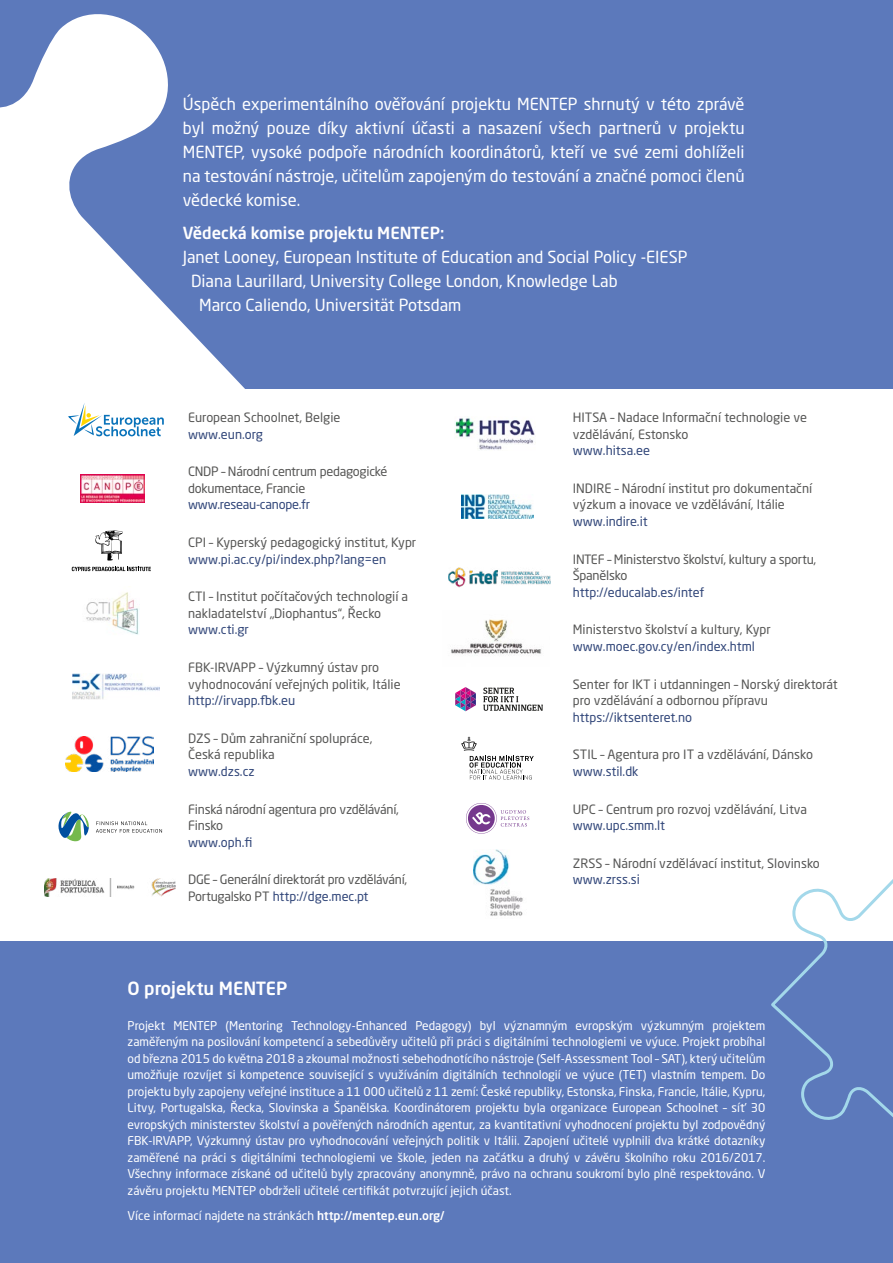
<style>
.page{position:relative;width:893px;height:1263px;background:#fff}
.page>*{position:absolute;margin:0;border:0;box-sizing:border-box;transform-origin:0 0}
.Body_text{font:500 18px "Neo Sans W1 G";color:#fff}
.Body_text-2{font:16.5px/24px "Neo Sans W1 G";color:#fff;text-align:justify}
.Body_text-3{font:500 16.5px "Neo Sans W1 G";color:#fff}
.body_odstavce{font:12.75px/16.5px "Neo Sans W1 G";color:#575756}
.body_odstavce-2{font:12.75px/16.5px "Neo Sans W1 G";letter-spacing:-.02em;color:#575756}
.t1{font:12.75px "Neo Sans W1 G";color:#32477a}
.t2{font:12.75px "Neo Sans W1 G";letter-spacing:-.02em;color:#32477a}
.Body_text-4{font:12px/16.5px "Neo Sans W1 G";color:#fff;text-align:justify}
.s1{color:#32477a}
.s2{font-weight:500}
</style>
<div class="page">
<div style="left:0;top:941px;width:893px;height:322px;background:#5c79bb"></div>
<div style="left:0;top:0;width:893px;height:388px;background:#5c79bb"></div>
<svg style="left:0;top:14px;width:273px;height:686px;fill:#fff"></svg>
<svg style="left:483px;top:687px;width:60px;height:24px"></svg>
<svg style="left:455px;top:687px;width:21px;height:24px"></svg>
<img style="left:451px;top:619px;width:91px;height:37px">
<img style="left:448px;top:568px;width:103px;height:20px">
<svg style="left:466px;top:803px;width:63px;height:31px"></svg>
<img style="left:473px;top:849px;width:50px;height:67px">
<svg style="left:461px;top:737px;width:73px;height:42px"></svg>
<img style="left:461px;top:494px;width:72px;height:24px">
<img style="left:65px;top:736px;width:88px;height:35px">
<img style="left:72px;top:674px;width:88px;height:25px">
<img style="left:83px;top:587px;width:56px;height:50px">
<svg style="left:94px;top:530px;width:29px;height:31px"></svg>
<svg style="left:72px;top:567px;width:79px;height:4px"></svg>
<img style="left:80px;top:474px;width:64px;height:29px">
<img style="left:45px;top:879px;width:131px;height:17px">
<svg style="left:68px;top:402px;width:96px;height:34px"></svg>
<img style="left:455px;top:418px;width:80px;height:32px">
<svg style="left:96px;top:821px;width:66px;height:12px"></svg>
<svg style="left:58px;top:811px;width:31px;height:31px"></svg>
<svg style="left:771px;top:879px;width:122px;height:241px"></svg>
<p class="Body_text-2" style="left:183px;top:92px;width:563px">Úspěch experimentálního ověřování projektu MENTEP shrnutý v této zprávě byl možný pouze díky aktivní účasti a nasazení všech partnerů v projektu MENTEP, vysoké podpoře národních koordinátorů, kteří ve své zemi dohlíželi na testování nástroje, učitelům zapojeným do testování a značné pomoci členů vědecké komise.</p>
<p class="Body_text-3" style="left:183px;top:222px;width:263px">Vědecká komise projektu MENTEP:</p>
<p class="Body_text-2" style="left:183px;top:245px;width:506px">Janet Looney, European Institute of Education and Social Policy -EIESP</p>
<p class="Body_text-2" style="left:191px;top:269px;width:428px">Diana Laurillard, University College London, Knowledge Lab</p>
<p class="Body_text-2" style="left:199px;top:293px;width:264px">Marco Caliendo, Universität Potsdam</p>
<p class="body_odstavce" style="left:188px;top:409px;width:154px">European Schoolnet, Belgie</p>
<p class="t1" style="left:188px;top:426px;width:76px">www.eun.org</p>
<p class="body_odstavce-2" style="left:188px;top:463px;width:201px">CNDP – Národní centrum pedagogické dokumentace, Francie</p>
<p class="t2" style="left:188px;top:497px;width:123px">www.reseau-canope.fr</p>
<p class="body_odstavce" style="left:188px;top:534px;width:230px">CPI – Kyperský pedagogický institut, Kypr</p>
<p class="t1" style="left:188px;top:551px;width:200px">www.pi.ac.cy/pi/index.php?lang=en</p>
<p class="body_odstavce" style="left:188px;top:588px;width:222px">CTI – Institut počítačových technologií a nakladatelství „Diophantus“, Řecko</p>
<p class="t1" style="left:188px;top:622px;width:62px">www.cti.gr</p>
<p class="body_odstavce" style="left:188px;top:659px;width:214px">FBK-IRVAPP – Výzkumný ústav pro vyhodnocování veřejných politik, Itálie</p>
<p class="t1" style="left:188px;top:693px;width:109px">http://irvapp.fbk.eu</p>
<p class="body_odstavce" style="left:188px;top:730px;width:186px">DZS – Dům zahraniční spolupráce,<br>Česká republika</p>
<p class="t1" style="left:188px;top:763px;width:68px">www.dzs.cz</p>
<p class="body_odstavce-2" style="left:188px;top:800px;width:212px">Finská národní agentura pro vzdělávání,<br>Finsko</p>
<p class="t1" style="left:188px;top:834px;width:66px">www.oph.fi</p>
<p class="body_odstavce-2" style="left:188px;top:871px;width:221px">DGE – Generální direktorát pro vzdělávání,<br>Portugalsko PT <span class="s1">http://dge.mec.pt</span></p>
<p class="body_odstavce" style="left:573px;top:409px;width:236px">HITSA – Nadace Informační technologie ve vzdělávání, Estonsko<br><span class="s1">www.hitsa.ee</span></p>
<p class="body_odstavce" style="left:573px;top:480px;width:241px">INDIRE – Národní institut pro dokumentační výzkum a inovace ve vzdělávání, Itálie <span class="s1">www.indire.it</span></p>
<p class="body_odstavce-2" style="left:573px;top:550px;width:245px">INTEF – Ministerstvo školství, kultury a sportu,<br>Španělsko<br><span class="s1">http://educalab.es/intef</span></p>
<p class="body_odstavce" style="left:573px;top:621px;width:199px">Ministerstvo školství a kultury, Kypr <span class="s1">www.moec.gov.cy/en/index.html</span></p>
<p class="body_odstavce" style="left:573px;top:675px;width:266px">Senter for IKT i utdanningen – Norský direktorát pro vzdělávání a odbornou přípravu <span class="s1">https://iktsenteret.no</span></p>
<p class="body_odstavce" style="left:573px;top:746px;width:242px">STIL – Agentura pro IT a vzdělávání, Dánsko <span class="s1">www.stil.dk</span></p>
<p class="body_odstavce" style="left:573px;top:800px;width:236px">UPC – Centrum pro rozvoj vzdělávání, Litva <span class="s1">www.upc.smm.lt</span></p>
<p class="body_odstavce" style="left:573px;top:855px;width:248px">ZRSS – Národní vzdělávací institut, Slovinsko <span class="s1">www.zrss.si</span></p>
<p class="Body_text" style="left:128px;top:977px;width:161px">O projektu MENTEP</p>
<p class="Body_text-4" style="left:128px;top:1017px;width:639px">Projekt MENTEP (Mentoring Technology-Enhanced Pedagogy) byl významným evropským výzkumným projektem zaměřeným na posilování kompetencí a sebedůvěry učitelů při práci s digitálními technologiemi ve výuce. Projekt probíhal od března 2015 do května 2018 a zkoumal možnosti sebehodnotícího nástroje (Self-Assessment Tool – SAT), který učitelům umožňuje rozvíjet si kompetence související s využíváním digitálních technologií ve výuce (TET) vlastním tempem. Do projektu byly zapojeny veřejné instituce a 11 000 učitelů z 11 zemí: České republiky, Estonska, Finska, Francie, Itálie, Kypru, Litvy, Portugalska, Řecka, Slovinska a Španělska. Koordinátorem projektu byla organizace European Schoolnet – síť 30 evropských ministerstev školství a pověřených národních agentur, za kvantitativní vyhodnocení projektu byl zodpovědný FBK-IRVAPP, Výzkumný ústav pro vyhodnocování veřejných politik v Itálii. Zapojení učitelé vyplnili dva krátké dotazníky zaměřené na práci s digitálními technologiemi ve škole, jeden na začátku a druhý v závěru školního roku 2016/2017.<br>Všechny informace získané od učitelů byly zpracovány anonymně, právo na ochranu soukromí bylo plně respektováno. V závěru projektu MENTEP obdrželi učitelé certifikát potvrzující jejich účast.</p>
<p class="Body_text-4" style="left:128px;top:1207px;width:319px">Více informací najdete na stránkách <span class="s2">http://mentep.eun.org/</span></p>
</div>
